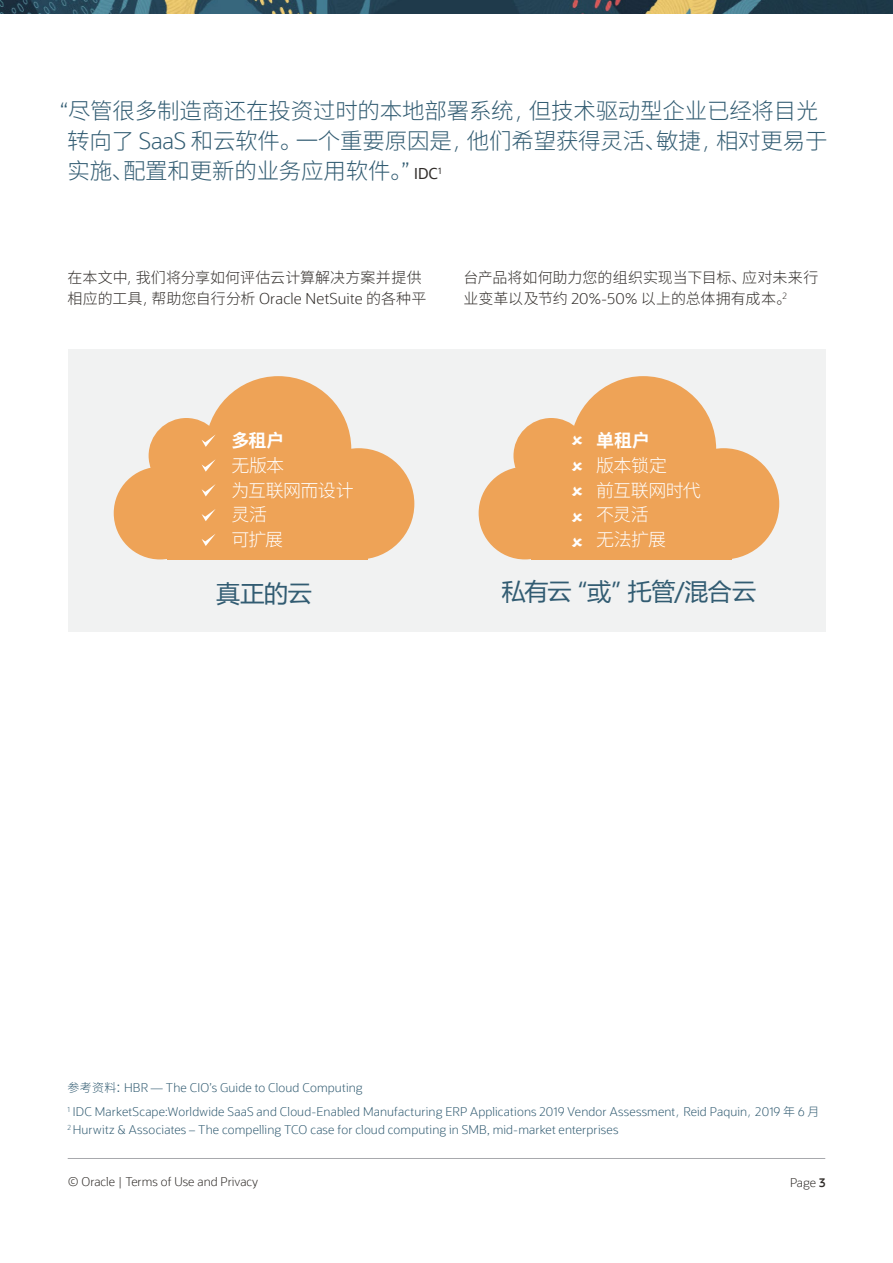
<style>
.page{position:relative;width:893px;height:1263px;background:#fff}
.page>*{position:absolute;margin:0;border:0;box-sizing:border-box;transform-origin:0 0}
.Main_Body_2016{font:24px "Microsoft Ya Hei";letter-spacing:-.015em;color:#325c72}
.PullQuote2020{font:300 22.5px/30px "Noto Sans SC";letter-spacing:-.01em;color:#325c72}
.Main_Body_2016-2{font:300 18px "Noto Sans SC";letter-spacing:-.03em;color:#fff}
.Main_Body_2016-3{font:700 18px "Noto Sans SC";color:#fff}
.Main_Body_2016-4{font:300 15px/21px "Noto Sans SC";color:#312d2a}
.Main_Body_2016-5{font:300 12px/18px "Oracle Sans";letter-spacing:.01em;color:#325c72}
.t1{font:300 12px "Oracle Sans";color:#312d2a}
.s1{font-family:"Oracle Sans"}
.s2{font-family:"Microsoft Ya Hei"}
.s3{font-family:"Oracle Sans";font-weight:400;font-size:15px;color:#312d2a}
.s4{font-family:"Noto Sans SC"}
.s5{font-weight:600}
</style>
<div class="page">
<img style="left:0;top:0;width:893px;height:13px">
<div style="left:68px;top:349px;width:757px;height:282px;background:#f1f2f2"></div>
<div style="left:205px;top:376px;width:146px;height:146px;background:#eea357;border-radius:50%"></div>
<div style="left:149px;top:418px;width:75px;height:75px;background:#eea357;border-radius:50%"></div>
<div style="left:114px;top:467px;width:92px;height:92px;background:#eea357;border-radius:50%"></div>
<div style="left:303px;top:448px;width:111px;height:111px;background:#eea357;border-radius:50%"></div>
<div style="left:167px;top:517px;width:200px;height:42px;background:#eea357"></div>
<div style="left:173px;top:459px;width:103px;height:64px;background:#eea357"></div>
<svg style="left:202px;top:434px;width:14px;height:13px"></svg>
<svg style="left:202px;top:459px;width:14px;height:13px"></svg>
<svg style="left:202px;top:484px;width:14px;height:12px"></svg>
<svg style="left:202px;top:509px;width:14px;height:12px"></svg>
<svg style="left:202px;top:534px;width:14px;height:12px"></svg>
<div style="left:570px;top:376px;width:146px;height:146px;background:#eea357;border-radius:50%"></div>
<div style="left:513px;top:418px;width:76px;height:75px;background:#eea357;border-radius:50%"></div>
<div style="left:479px;top:467px;width:92px;height:92px;background:#eea357;border-radius:50%"></div>
<div style="left:668px;top:448px;width:111px;height:111px;background:#eea357;border-radius:50%"></div>
<div style="left:532px;top:517px;width:200px;height:42px;background:#eea357"></div>
<div style="left:538px;top:459px;width:103px;height:64px;background:#eea357"></div>
<hr style="left:68px;top:1158px;width:757px;height:1px;background:#a8a9ad">
<p class="PullQuote2020" style="left:67px;top:96px;width:762px;text-indent:-7px"><span class="s1">“</span>尽管很多制造商还在投资过时的本地部署系统<span class="s2">，</span>但技术驱动型企业已经将目光转向了 <span class="s1">SaaS</span> 和云软件。一个重要原因是<span class="s2">，</span>他们希望获得灵活、敏捷<span class="s2">，</span>相对更易于实施、配置和更新的业务应用软件。<span class="s1">”</span> <span class="s3">IDC</span><sup>1</sup></p>
<p class="Main_Body_2016-4" style="left:68px;top:268px;width:360px">在本文中<span class="s2">，</span>我们将分享如何评估云计算解决方案并提供相应的工具<span class="s2">，</span>帮助您自行分析 <span class="s1">Oracle NetSuite</span> 的各种平</p>
<p class="Main_Body_2016-4" style="left:463px;top:268px;width:356px">台产品将如何助力您的组织实现当下目标、应对未来行业变革以及节约 <span class="s1">20%-50%</span> 以上的总体拥有成本。<sup>2</sup></p>
<p class="Main_Body_2016-3" style="left:231px;top:430px;width:55px">多租户</p>
<p class="Main_Body_2016-2" style="left:231px;top:455px;width:54px">无版本</p>
<p class="Main_Body_2016-2" style="left:231px;top:480px;width:124px">为互联网而设计</p>
<p class="Main_Body_2016-2" style="left:231px;top:505px;width:37px">灵活</p>
<p class="Main_Body_2016-2" style="left:231px;top:529px;width:53px">可扩展</p>
<p class="Main_Body_2016" style="left:216px;top:577px;width:97px">真正的云</p>
<p class="Main_Body_2016-3" style="left:596px;top:430px;width:56px">单租户</p>
<p class="Main_Body_2016-2" style="left:596px;top:455px;width:72px">版本锁定</p>
<p class="Main_Body_2016-2" style="left:596px;top:480px;width:106px">前互联网时代</p>
<p class="Main_Body_2016-2" style="left:596px;top:505px;width:54px">不灵活</p>
<p class="Main_Body_2016-2" style="left:596px;top:529px;width:71px">无法扩展</p>
<p class="Main_Body_2016" style="left:502px;top:575px;width:256px">私有云“或”托管/混合云</p>
<p class="Main_Body_2016-5" style="left:68px;top:1078px;width:297px"><span class="s4">参考资料：</span>HBR — The CIO’s Guide to Cloud Computing</p>
<p class="Main_Body_2016-5" style="left:68px;top:1103px;width:753px"><sup>1</sup> IDC MarketScape:Worldwide SaaS and Cloud-Enabled Manufacturing ERP Applications 2019 Vendor Assessment<span class="s2">，</span>Reid Paquin<span class="s2">，</span>2019 <span class="s4">年</span> 6 <span class="s4">月<br></span><sup>2</sup> Hurwitz &amp; Associates – The compelling TCO case for cloud computing in SMB, mid-market enterprises</p>
<p class="t1" style="left:68px;top:1174px;width:192px">© Oracle | Terms of Use and Privacy</p>
<p class="t1" style="left:790px;top:1175px;width:37px">Page <span class="s5">3</span></p>
</div>
